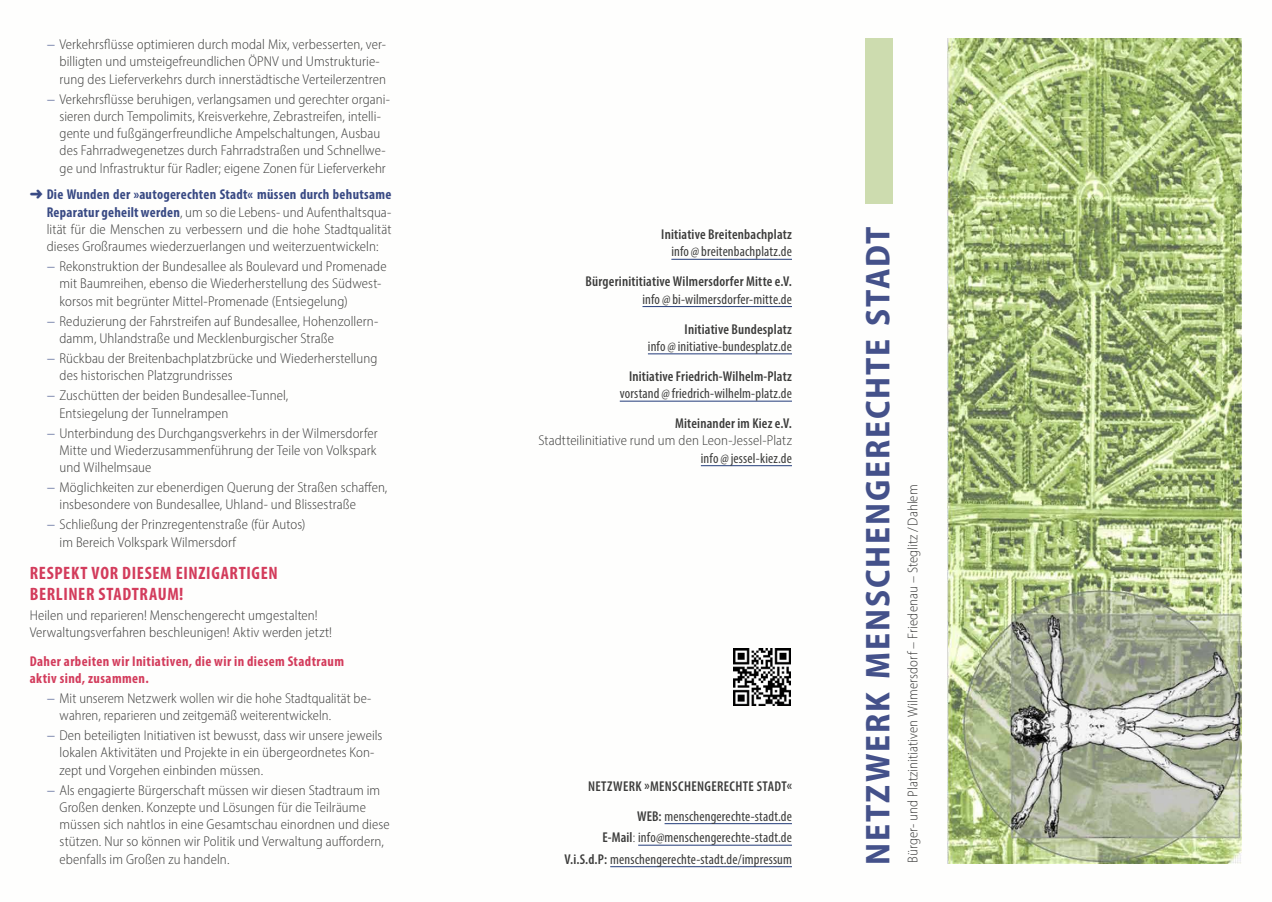
<style>
.page{position:relative;width:1272px;height:902px;background:#fff}
.page>*{position:absolute;margin:0;border:0;box-sizing:border-box;transform-origin:0 0}
.t1{font:700 semi-condensed 34.5px "Myriad Pro";letter-spacing:.055em;color:#44518a}
.t2{font:700 condensed 18px/21px "Myriad Pro";letter-spacing:.035em;color:#d33c5c}
.t3{font:300 semi-condensed 14.25px/17.2px "Myriad Pro";letter-spacing:.005em;color:#3c3c3b}
.t4{font:condensed 14.25px/21.5px "Myriad Pro";letter-spacing:.01em;color:#3c3c3b;text-align:right}
.t5{font:600 condensed 14.25px/30px "Myriad Pro";letter-spacing:.015em;color:#3c3c3b;text-align:right}
.t6{font:700 condensed 14.25px/17.2px "Myriad Pro";letter-spacing:.03em;color:#d33c5c}
.s1{color:#394a84}
.s2{font-weight:700;font-stretch:condensed;color:#394a84}
.s3{font-weight:400}
.s4{font-weight:600}
.s5{font-weight:300;font-stretch:semi-condensed}
</style>
<div class="page">
<img style="left:947px;top:38px;width:294px;height:825px">
<hr style="left:664px;top:823px;width:128px;height:1px;background:#233c7a">
<hr style="left:638px;top:844px;width:154px;height:1px;background:#233c7a">
<hr style="left:610px;top:866px;width:182px;height:1px;background:#233c7a">
<hr style="left:671px;top:259px;width:121px;height:1px;background:#233c7a">
<hr style="left:642px;top:306px;width:150px;height:1px;background:#233c7a">
<hr style="left:648px;top:353px;width:144px;height:1px;background:#233c7a">
<hr style="left:619px;top:401px;width:173px;height:1px;background:#233c7a">
<hr style="left:701px;top:465px;width:91px;height:1px;background:#233c7a">
<div style="left:865px;top:38px;width:27px;height:166px;background:#cddcaf"></div>
<img style="left:733px;top:648px;width:57px;height:57px">
<p class="t3" style="left:60px;top:35px;width:328px;text-indent:-13px"><span class="s1">−</span> Verkehrsflüsse optimieren durch modal Mix, verbesserten, ver&shy;billigten und umsteigefreundlichen ÖPNV und Umstrukturie&shy;rung des Lieferverkehrs durch innerstädtische Verteilerzentren</p>
<p class="t3" style="left:60px;top:90px;width:332px;text-indent:-13px"><span class="s1">−</span> Verkehrsflüsse beruhigen, verlangsamen und gerechter organi&shy;sieren durch Tempolimits, Kreisverkehre, Zebrastreifen, intelli&shy;gente und fußgängerfreundliche Ampelschaltungen, Ausbau des Fahrradwegenetzes durch Fahrradstraßen und Schnellwe&shy;ge und Infrastruktur für Radler; eigene Zonen für Lieferverkehr</p>
<p class="t3" style="left:47px;top:186px;width:346px;text-align:justify;text-indent:-17px"><span class="s1">➜</span> <span class="s2">Die Wunden der »autogerechten Stadt« müssen durch behutsame Reparatur geheilt werden</span>, um so die Lebens- und Aufenthaltsqua&shy;lität für die Menschen zu verbessern und die hohe Stadtqualität dieses Großraumes wiederzuerlangen und weiterzuentwickeln:</p>
<p class="t3" style="left:60px;top:258px;width:328px;text-indent:-13px"><span class="s1">−</span> Rekonstruktion der Bundesallee als Boulevard und Promenade mit Baumreihen, ebenso die Wiederherstellung des Südwest&shy;korsos mit begrünter Mittel-Promenade (Entsiegelung)</p>
<p class="t3" style="left:60px;top:312px;width:320px;text-indent:-13px"><span class="s1">−</span> Reduzierung der Fahrstreifen auf Bundesallee, Hohenzollern&shy;damm, Uhlandstraße und Mecklenburgischer Straße</p>
<p class="t3" style="left:60px;top:349px;width:319px;text-indent:-13px"><span class="s1">−</span> Rückbau der Breitenbachplatzbrücke und Wiederherstellung des historischen Platzgrundrisses</p>
<p class="t3" style="left:60px;top:387px;width:230px;text-indent:-13px"><span class="s1">−</span> Zuschütten der beiden Bundesallee-Tunnel,<br>Entsiegelung der Tunnelrampen</p>
<p class="t3" style="left:60px;top:424px;width:320px;text-align:justify;text-indent:-13px"><span class="s1">−</span> Unterbindung des Durchgangsverkehrs in der Wilmersdorfer Mitte und Wiederzusammenführung der Teile von Volkspark und Wilhelmsaue</p>
<p class="t3" style="left:60px;top:478px;width:329px;text-indent:-13px"><span class="s1">−</span> Möglichkeiten zur ebenerdigen Querung der Straßen schaffen, insbesondere von Bundesallee, Uhland- und Blissestraße</p>
<p class="t3" style="left:60px;top:516px;width:247px;text-indent:-13px"><span class="s1">−</span> Schließung der Prinzregentenstraße (für Autos) im Bereich Volkspark Wilmersdorf</p>
<p class="t2" style="left:30px;top:562px;width:249px">RESPEKT VOR DIESEM EINZIGARTIGEN<br>BERLINER STADTRAUM!</p>
<p class="t3" style="left:30px;top:606px;width:304px">Heilen und reparieren! Menschengerecht umgestalten!<br>Verwaltungsverfahren beschleunigen! Aktiv werden jetzt!</p>
<p class="t6" style="left:30px;top:652px;width:316px">Daher arbeiten wir Initiativen, die wir in diesem Stadtraum aktiv sind, zusammen.</p>
<p class="t3" style="left:60px;top:689px;width:313px;text-indent:-13px"><span class="s1">−</span> Mit unserem Netzwerk wollen wir die hohe Stadtqualität be&shy;wahren, reparieren und zeitgemäß weiterentwickeln.</p>
<p class="t3" style="left:60px;top:726px;width:324px;text-indent:-13px"><span class="s1">−</span> Den beteiligten Initiativen ist bewusst, dass wir unsere jeweils lokalen Aktivitäten und Projekte in ein übergeordnetes Kon&shy;zept und Vorgehen einbinden müssen.</p>
<p class="t3" style="left:60px;top:781px;width:332px;text-indent:-13px"><span class="s1">−</span> Als engagierte Bürgerschaft müssen wir diesen Stadtraum im Großen denken. Konzepte und Lösungen für die Teilräume müssen sich nahtlos in eine Gesamtschau einordnen und diese stützen. Nur so können wir Politik und Verwaltung auffordern, ebenfalls im Großen zu handeln.</p>
<p class="t5" style="left:661px;top:219px;width:132px">Initiative Breitenbachplatz</p>
<p class="t4" style="left:671px;top:241px;width:122px">info@breitenbachplatz.de</p>
<p class="t5" style="left:585px;top:266px;width:208px">Bürgerinititiative Wilmersdorfer Mitte e.V.</p>
<p class="t4" style="left:642px;top:288px;width:151px">info@bi-wilmersdorfer-mitte.de</p>
<p class="t5" style="left:684px;top:313px;width:109px">Initiative Bundesplatz</p>
<p class="t4" style="left:648px;top:335px;width:145px">info@initiative-bundesplatz.de</p>
<p class="t5" style="left:629px;top:361px;width:164px">Initiative Friedrich-Wilhelm-Platz</p>
<p class="t4" style="left:619px;top:382px;width:174px">vorstand@friedrich-wilhelm-platz.de</p>
<p class="t5" style="left:675px;top:408px;width:118px">Miteinander im Kiez e.V.</p>
<p class="t3" style="left:538px;top:432px;width:255px">Stadtteilinitiative rund um den Leon-Jessel-Platz</p>
<p class="t4" style="left:700px;top:447px;width:93px">info@jessel-kiez.de</p>
<p class="t5" style="left:588px;top:770px;width:205px">NETZWERK »MENSCHENGERECHTE STADT«<br>WEB: <span class="s3">menschengerechte-stadt.de</span></p>
<p class="t4" style="left:564px;top:826px;width:229px"><span class="s4">E-Mail</span><span class="s5">:</span> info@menschengerechte-stadt.de<br><span class="s4">V.i.S.d.P:</span> menschengerechte-stadt.de/impressum</p>
<h1 class="t1" style="left:855px;top:864px;width:639px;rotate:-90deg">NETZWERK MENSCHENGERECHTE STADT</h1>
<p class="t3" style="left:903px;top:862px;width:379px;rotate:-90deg">Bürger- und Platzinitiativen Wilmersdorf – Friedenau – Steglitz/Dahlem</p>
</div>
